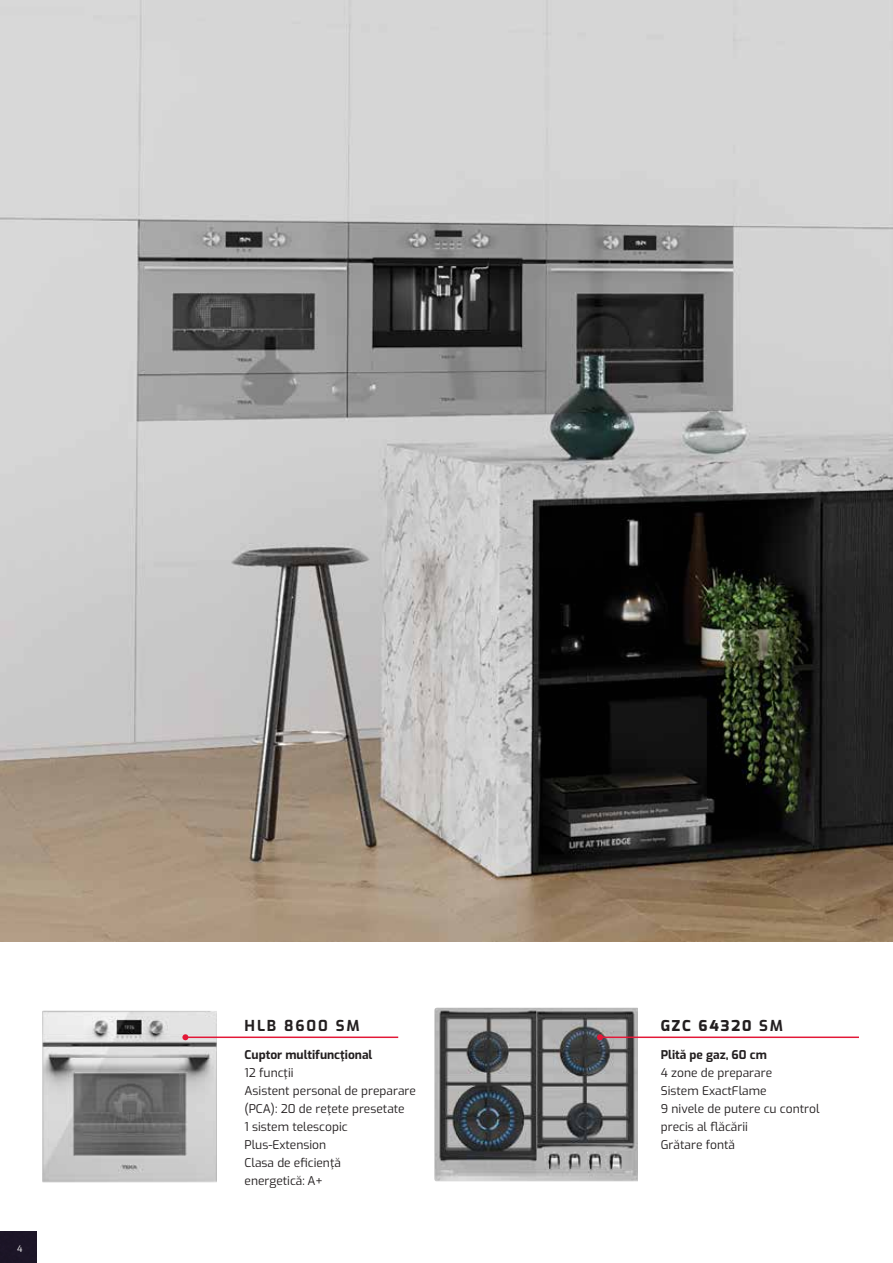
<style>
.page{position:relative;width:893px;height:1263px;background:#fff}
.page>*{position:absolute;margin:0;border:0;box-sizing:border-box;transform-origin:0 0}
.t1{font:800 15px "Exo";letter-spacing:.13em;color:#231f20}
.t2{font:700 15px "Exo";letter-spacing:.13em;color:#231f20}
.t3{font:12px/18px "Exo";color:#231f20}
.t4{font:700 12px "Exo";color:#231f20}
.t5{font:9px "Exo";color:#fff}
.s1{font-weight:700}
</style>
<div class="page">
<img style="left:0;top:1232px;width:37px;height:31px">
<img style="left:43px;top:1010px;width:174px;height:173px">
<img style="left:434px;top:1007px;width:204px;height:175px">
<img style="left:0;top:0;width:893px;height:942px">
<hr style="left:600px;top:1036px;width:259px;height:2px;background:#e31837">
<svg style="left:597px;top:1034px;width:6px;height:6px"></svg>
<hr style="left:185px;top:1036px;width:213px;height:2px;background:#e31837">
<svg style="left:182px;top:1034px;width:6px;height:6px"></svg>
<p class="t5" style="left:17px;top:1242px;width:7px">4</p>
<p class="t2" style="left:244px;top:1014px;width:117px">HLB 8600 SM</p>
<p class="t4" style="left:244px;top:1046px;width:129px">Cuptor multifuncţional</p>
<p class="t3" style="left:244px;top:1063px;width:173px">12 funcţii<br>Asistent personal de preparare (PCA): 20 de reţete presetate<br>1 sistem telescopic<br>Plus-Extension<br>Clasa de eficienţă<br>energetică: A+</p>
<p class="t1" style="left:661px;top:1016px;width:124px">GZC 64320 <span class="s1">SM</span></p>
<p class="t4" style="left:661px;top:1046px;width:108px">Plită pe gaz, 60 cm</p>
<p class="t3" style="left:661px;top:1063px;width:160px">4 zone de preparare<br>Sistem ExactFlame<br>9 nivele de putere cu control precis al flăcării<br>Grătare fontă</p>
</div>
